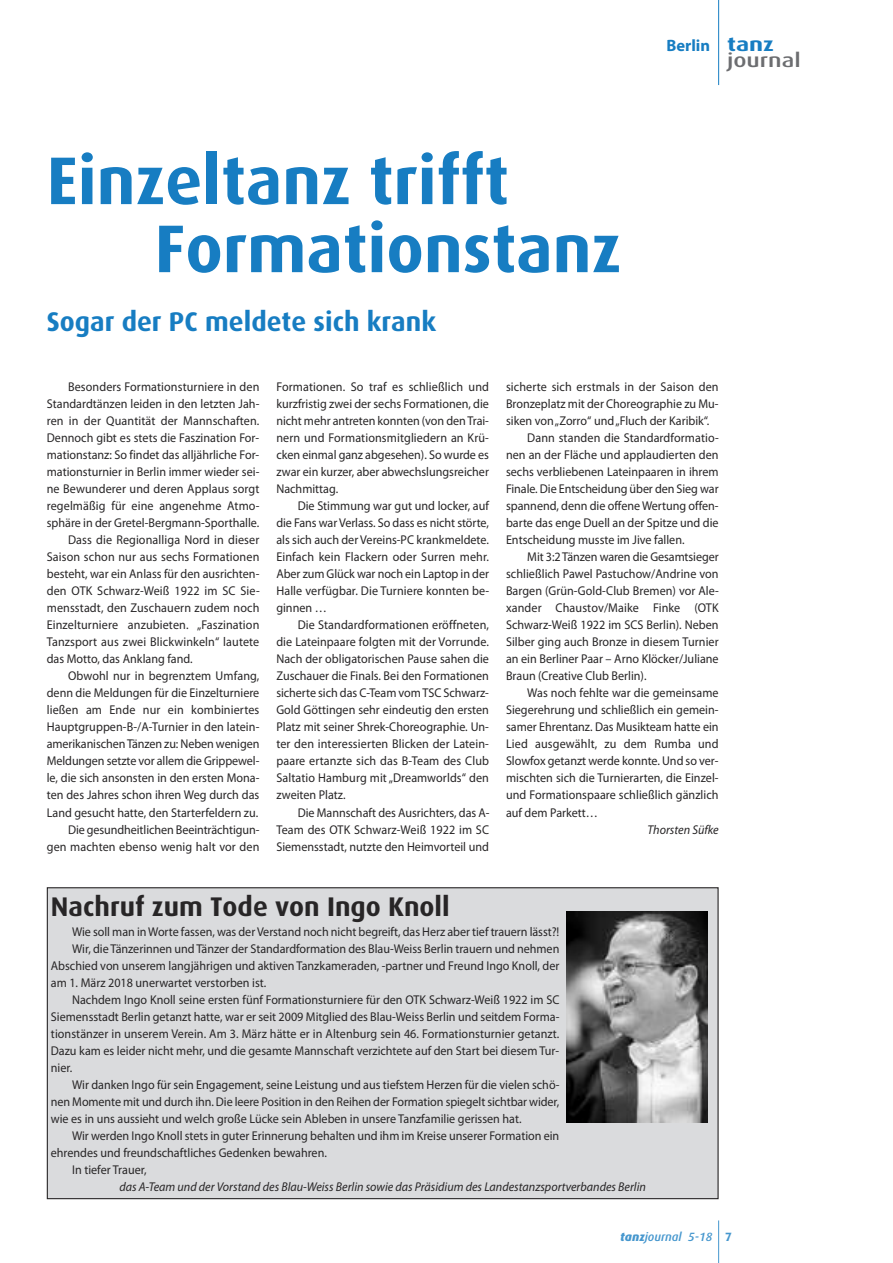
<style>
.page{position:relative;width:893px;height:1263px;background:#fff}
.page>*{position:absolute;margin:0;border:0;box-sizing:border-box;transform-origin:0 0}
.t1{font:700 67.5px/68.1px "Dax";color:#177dc2}
.t2{font:700 27px "Dax";color:#177dc2}
.t3{font:700 27px "Dax";color:#272526}
.t4{font:500 19.5px "Dax";color:#6c6d70;scale:1.25 1}
.t5{font:700 19.5px "Dax";color:#177dc2;scale:1.25 1}
.t6{font:700 16.5px "Myriad Pro";color:#177dc2}
.t7{font:12.75px/17px "Myriad Pro";color:#272526;text-align:justify;scale:.95 1}
.t8{font:italic 12.75px "Myriad Pro";color:#272526;scale:.95 1}
.t9{font:italic 500 12px "Dax";color:#4697ce}
.s1{font-weight:800}
.s2{font-weight:700;font-style:normal}
</style>
<div class="page">
<hr style="left:718px;top:1220px;width:1px;height:43px;background:#4697ce">
<hr style="left:718px;top:0;width:1px;height:85px;background:#177dc2">
<div style="left:48px;top:888px;width:669px;height:310px;background:#dadbdd"></div>
<img style="left:567px;top:912px;width:140px;height:210px">
<h1 class="t1" style="left:155px;top:147px;width:468px;text-indent:-108px">Einzeltanz trifft<br>Formationstanz</h1>
<h2 class="t2" style="left:47px;top:306px;width:391px">Sogar der PC meldete sich krank</h2>
<p class="t6" style="left:666px;top:39px;width:45px">Berlin</p>
<h3 class="t5" style="left:727px;top:33px;width:39px">tanz</h3>
<h3 class="t4" style="left:727px;top:50px;width:60px">journal</h3>
<p class="t7" style="left:68px;top:379px;width:203px">Besonders Formationsturniere in den</p>
<p class="t7" style="left:47px;top:396px;width:225px">Standardtänzen leiden in den letzten Jah-</p>
<p class="t7" style="left:47px;top:413px;width:225px">ren in der Quantität der Mannschaften.</p>
<p class="t7" style="left:47px;top:430px;width:225px">Dennoch gibt es stets die Faszination For-</p>
<p class="t7" style="left:47px;top:447px;width:225px">mationstanz: So findet das alljährliche For-</p>
<p class="t7" style="left:47px;top:464px;width:225px">mationsturnier in Berlin immer wieder sei-</p>
<p class="t7" style="left:47px;top:482px;width:225px">ne Bewunderer und deren Applaus sorgt</p>
<p class="t7" style="left:47px;top:499px;width:225px">regelmäßig für eine angenehme Atmo-</p>
<p class="t7" style="left:47px;top:516px;width:225px">sphäre in der Gretel-Bergmann-Sporthalle.</p>
<p class="t7" style="left:68px;top:533px;width:203px">Dass die Regionalliga Nord in dieser</p>
<p class="t7" style="left:47px;top:550px;width:225px">Saison schon nur aus sechs Formationen</p>
<p class="t7" style="left:47px;top:567px;width:225px">besteht, war ein Anlass für den ausrichten-</p>
<p class="t7" style="left:47px;top:584px;width:226px">den OTK Schwarz-Weiß 1922 im SC Sie-</p>
<p class="t7" style="left:47px;top:601px;width:225px">mensstadt, den Zuschauern zudem noch</p>
<p class="t7" style="left:47px;top:618px;width:225px">Einzelturniere anzubieten. „Faszination</p>
<p class="t7" style="left:47px;top:635px;width:225px">Tanzsport aus zwei Blickwinkeln“ lautete</p>
<p class="t7" style="left:47px;top:652px;width:155px">das Motto, das Anklang fand.</p>
<p class="t7" style="left:68px;top:669px;width:203px">Obwohl nur in begrenztem Umfang,</p>
<p class="t7" style="left:47px;top:686px;width:225px">denn die Meldungen für die Einzelturniere</p>
<p class="t7" style="left:47px;top:703px;width:225px">ließen am Ende nur ein kombiniertes</p>
<p class="t7" style="left:47px;top:720px;width:225px">Hauptgruppen-B-/A-Turnier in den latein-</p>
<p class="t7" style="left:47px;top:737px;width:225px">amerikanischenTänzen zu: Neben wenigen</p>
<p class="t7" style="left:47px;top:754px;width:225px">Meldungen setzte vor allem die Grippewel-</p>
<p class="t7" style="left:47px;top:771px;width:225px">le, die sich ansonsten in den ersten Mona-</p>
<p class="t7" style="left:47px;top:788px;width:225px">ten des Jahres schon ihren Weg durch das</p>
<p class="t7" style="left:47px;top:805px;width:224px">Land gesucht hatte, den Starterfeldern zu.</p>
<p class="t7" style="left:68px;top:822px;width:203px">Die gesundheitlichen Beeinträchtigun-</p>
<p class="t7" style="left:47px;top:839px;width:225px">gen machten ebenso wenig halt vor den</p>
<p class="t7" style="left:276px;top:379px;width:225px">Formationen. So traf es schließlich und kurzfristig zwei der sechs Formationen, die nicht mehr antreten konnten (von denTrai&shy;nern und Formationsmitgliedern an Krü&shy;cken einmal ganz abgesehen). So wurde es zwar ein kurzer, aber abwechslungsreicher Nachmittag.</p>
<p class="t7" style="left:276px;top:499px;width:226px;text-indent:21px">Die Stimmung war gut und locker, auf die Fans warVerlass. So dass es nicht störte, als sich auch der Vereins-PC krankmeldete.<br>Einfach kein Flackern oder Surren mehr.<br>Aber zum Glück war noch ein Laptop in der Halle verfügbar. Die Turniere konnten be&shy;ginnen …</p>
<p class="t7" style="left:276px;top:618px;width:225px;text-indent:21px">Die Standardformationen eröffneten, die Lateinpaare folgten mit der Vorrunde.<br>Nach der obligatorischen Pause sahen die Zuschauer die Finals. Bei den Formationen sicherte sich das C-Team vomTSC Schwarz-Gold Göttingen sehr eindeutig den ersten Platz mit seiner Shrek-Choreographie. Un&shy;ter den interessierten Blicken der Latein&shy;paare ertanzte sich das B-Team des Club Saltatio Hamburg mit„Dreamworlds“ den zweiten Platz.</p>
<p class="t7" style="left:276px;top:805px;width:226px;text-indent:21px">Die Mannschaft des Ausrichters, das A-Team des OTK Schwarz-Weiß 1922 im SC Siemensstadt, nutzte den Heimvorteil und</p>
<p class="t7" style="left:506px;top:379px;width:225px">sicherte sich erstmals in der Saison den</p>
<p class="t7" style="left:506px;top:396px;width:225px">Bronzeplatz mit der Choreographie zu Mu-</p>
<p class="t7" style="left:506px;top:413px;width:215px">siken von„Zorro“ und„Fluch der Karibik“.</p>
<p class="t7" style="left:527px;top:430px;width:203px">Dann standen die Standardformatio-</p>
<p class="t7" style="left:506px;top:447px;width:225px">nen an der Fläche und applaudierten den</p>
<p class="t7" style="left:506px;top:464px;width:225px">sechs verbliebenen Lateinpaaren in ihrem</p>
<p class="t7" style="left:506px;top:482px;width:225px">Finale. Die Entscheidung über den Sieg war</p>
<p class="t7" style="left:506px;top:499px;width:225px">spannend, denn die offene Wertung offen-</p>
<p class="t7" style="left:506px;top:516px;width:225px">barte das enge Duell an der Spitze und die</p>
<p class="t7" style="left:506px;top:533px;width:189px">Entscheidung musste im Jive fallen.</p>
<p class="t7" style="left:527px;top:550px;width:203px">Mit 3:2 Tänzen waren die Gesamtsieger</p>
<p class="t7" style="left:506px;top:567px;width:225px">schließlich Pawel Pastuchow/Andrine von</p>
<p class="t7" style="left:506px;top:584px;width:226px">Bargen (Grün-Gold-Club Bremen) vor Ale-</p>
<p class="t7" style="left:506px;top:601px;width:225px">xander Chaustov/Maike Finke (OTK</p>
<p class="t7" style="left:506px;top:618px;width:225px">Schwarz-Weiß 1922 im SCS Berlin). Neben</p>
<p class="t7" style="left:506px;top:635px;width:225px">Silber ging auch Bronze in diesem Turnier</p>
<p class="t7" style="left:506px;top:652px;width:225px">an ein Berliner Paar – Arno Klöcker/Juliane</p>
<p class="t7" style="left:506px;top:669px;width:149px">Braun (Creative Club Berlin).</p>
<p class="t7" style="left:527px;top:686px;width:203px">Was noch fehlte war die gemeinsame</p>
<p class="t7" style="left:506px;top:703px;width:225px">Siegerehrung und schließlich ein gemein-</p>
<p class="t7" style="left:506px;top:720px;width:225px">samer Ehrentanz. Das Musikteam hatte ein</p>
<p class="t7" style="left:506px;top:737px;width:225px">Lied ausgewählt, zu dem Rumba und</p>
<p class="t7" style="left:506px;top:754px;width:225px">Slowfox getanzt werde konnte. Und so ver-</p>
<p class="t7" style="left:506px;top:771px;width:225px">mischten sich die Turnierarten, die Einzel-</p>
<p class="t7" style="left:506px;top:788px;width:225px">und Formationspaare schließlich gänzlich</p>
<p class="t7" style="left:506px;top:805px;width:98px">auf dem Parkett…</p>
<p class="t8" style="left:648px;top:824px;width:76px">Thorsten Süfke</p>
<h2 class="t3" style="left:51px;top:891px;width:400px">Nachruf zum Tode von Ingo Knoll</h2>
<p class="t7" style="left:72px;top:924px;width:514px">Wie soll man inWorte fassen, was der Verstand noch nicht begreift, das Herz aber tief trauern lässt?!</p>
<p class="t7" style="left:72px;top:941px;width:514px">Wir, die Tänzerinnen undTänzer der Standardformation des Blau-Weiss Berlin trauern und nehmen</p>
<p class="t7" style="left:51px;top:958px;width:537px">Abschied von unserem langjährigen und aktiven Tanzkameraden, -partner und Freund Ingo Knoll, der</p>
<p class="t7" style="left:51px;top:975px;width:228px">am 1. März 2018 unerwartet verstorben ist.</p>
<p class="t7" style="left:72px;top:992px;width:514px">Nachdem Ingo Knoll seine ersten fünf Formationsturniere für den OTK Schwarz-Weiß 1922 im SC</p>
<p class="t7" style="left:51px;top:1009px;width:537px">Siemensstadt Berlin getanzt hatte, war er seit 2009 Mitglied des Blau-Weiss Berlin und seitdem Forma-</p>
<p class="t7" style="left:51px;top:1026px;width:537px">tionstänzer in unserem Verein. Am 3. März hätte er in Altenburg sein 46. Formationsturnier getanzt.</p>
<p class="t7" style="left:51px;top:1043px;width:537px">Dazu kam es leider nicht mehr, und die gesamte Mannschaft verzichtete auf den Start bei diesem Tur-</p>
<p class="t7" style="left:51px;top:1060px;width:24px">nier.</p>
<p class="t7" style="left:72px;top:1077px;width:515px">Wir danken Ingo für sein Engagement, seine Leistung und aus tiefstem Herzen für die vielen schö-</p>
<p class="t7" style="left:51px;top:1094px;width:537px">nen Momente mit und durch ihn. Die leere Position in den Reihen der Formation spiegelt sichtbar wider,</p>
<p class="t7" style="left:51px;top:1111px;width:497px">wie es in uns aussieht und welch große Lücke sein Ableben in unsere Tanzfamilie gerissen hat.</p>
<p class="t7" style="left:72px;top:1128px;width:514px">Wir werden Ingo Knoll stets in guter Erinnerung behalten und ihm im Kreise unserer Formation ein</p>
<p class="t7" style="left:51px;top:1145px;width:292px">ehrendes und freundschaftliches Gedenken bewahren.</p>
<p class="t7" style="left:72px;top:1162px;width:80px">In tiefer Trauer,</p>
<p class="t8" style="left:119px;top:1182px;width:556px">das A-Team und der Vorstand des Blau-Weiss Berlin sowie das Präsidium des Landestanzsportverbandes Berlin</p>
<p class="t9" style="left:620px;top:1230px;width:113px"><span class="s1">tanz</span>journal 5-18 <span class="s2">7</span></p>
</div>
